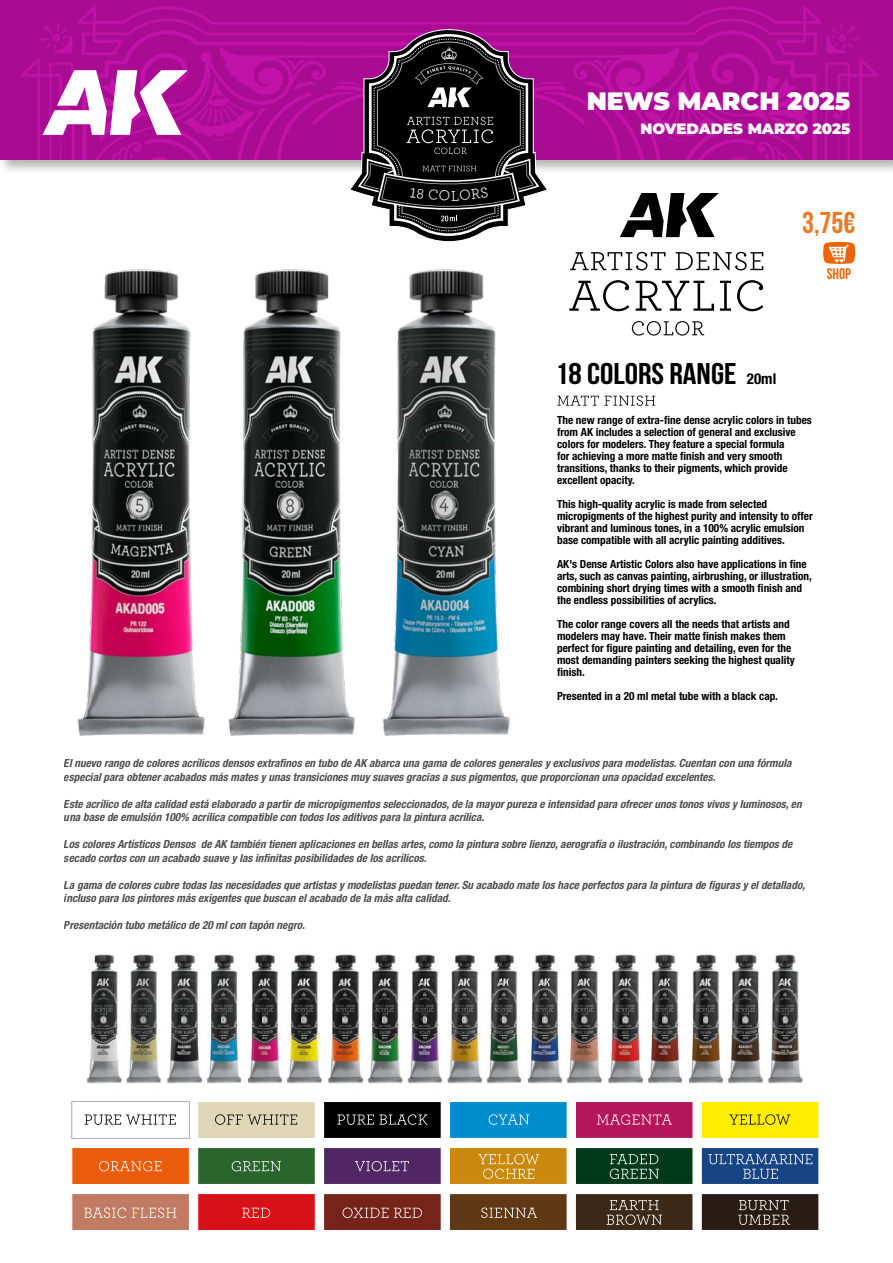
<style>
.page{position:relative;width:893px;height:1263px;background:#fff}
.page>*{position:absolute;margin:0;border:0;box-sizing:border-box;transform-origin:0 0}
.t1{font:700 30px "Bebas Neue";color:#000;scale:1.12 1}
.t2{font:700 30px "Bebas Neue";color:#ee7721}
.t3{font:900 25.2px "Montserrat";color:#fff}
.t4{font:700 15.3px "Bebas Neue";color:#ec6608}
.t5{font:900 15px "Montserrat";color:#fff}
.t6{font:italic 700 condensed 11.25px/13.5px "Helvetica Neue LT Std";color:#000}
.Paragraf{font:700 condensed 11.25px/12px "Helvetica Neue LT Std";color:#000}
.s1{font-family:"Helvetica Neue LT Std";font-stretch:condensed;font-size:15px}
</style>
<div class="page">
<div style="left:0;top:0;width:893px;height:174px;background:#9d9d9c;opacity:.75"></div>
<img style="left:0;top:0;width:893px;height:160px">
<svg style="left:43px;top:70px;width:145px;height:65px"></svg>
<img style="left:77px;top:270px;width:122px;height:466px">
<img style="left:199px;top:270px;width:154px;height:466px">
<img style="left:353px;top:270px;width:157px;height:466px">
<svg style="left:557px;top:395px;width:98px;height:11px"></svg>
<svg style="left:569px;top:280px;width:60px;height:31px"></svg>
<svg style="left:636px;top:281px;width:78px;height:30px"></svg>
<svg style="left:720px;top:281px;width:11px;height:30px"></svg>
<svg style="left:737px;top:280px;width:26px;height:31px"></svg>
<svg style="left:570px;top:252px;width:95px;height:18px"></svg>
<svg style="left:676px;top:252px;width:87px;height:18px"></svg>
<svg style="left:632px;top:321px;width:72px;height:15px"></svg>
<svg style="left:620px;top:193px;width:99px;height:44px"></svg>
<div style="left:71px;top:1101px;width:119px;height:38px;background:#fff;border:1px solid #b0b0b0"></div>
<div style="left:197px;top:1101px;width:119px;height:38px;background:#e0d6b8;border:1px solid #fff"></div>
<div style="left:323px;top:1101px;width:119px;height:38px;background:#000;border:1px solid #fff"></div>
<div style="left:449px;top:1101px;width:119px;height:38px;background:#008dce;border:1px solid #fff"></div>
<div style="left:575px;top:1101px;width:119px;height:38px;background:#b51559;border:1px solid #fff"></div>
<div style="left:701px;top:1101px;width:118px;height:38px;background:#ffed00;border:1px solid #fff"></div>
<div style="left:71px;top:1147px;width:119px;height:38px;background:#ea5b0b;border:1px solid #fff"></div>
<div style="left:197px;top:1147px;width:119px;height:38px;background:#29652c;border:1px solid #fff"></div>
<div style="left:323px;top:1147px;width:119px;height:38px;background:#502664;border:1px solid #fff"></div>
<div style="left:449px;top:1147px;width:119px;height:38px;background:#ca890c;border:1px solid #fff"></div>
<div style="left:575px;top:1147px;width:119px;height:38px;background:#003a1a;border:1px solid #fff"></div>
<div style="left:701px;top:1147px;width:118px;height:38px;background:#174484;border:1px solid #fff"></div>
<div style="left:71px;top:1193px;width:119px;height:38px;background:#c07b62;border:1px solid #fff"></div>
<div style="left:197px;top:1193px;width:119px;height:38px;background:#d71117;border:1px solid #fff"></div>
<div style="left:323px;top:1193px;width:119px;height:38px;background:#76231a;border:1px solid #fff"></div>
<div style="left:449px;top:1193px;width:119px;height:38px;background:#5e3913;border:1px solid #fff"></div>
<div style="left:575px;top:1193px;width:119px;height:38px;background:#3c2817;border:1px solid #fff"></div>
<div style="left:701px;top:1193px;width:118px;height:38px;background:#291c14;border:1px solid #fff"></div>
<svg style="left:85px;top:1114px;width:91px;height:11px"></svg>
<svg style="left:215px;top:1114px;width:82px;height:11px"></svg>
<svg style="left:337px;top:1114px;width:91px;height:11px"></svg>
<svg style="left:489px;top:1114px;width:40px;height:11px"></svg>
<svg style="left:597px;top:1114px;width:75px;height:11px"></svg>
<svg style="left:729px;top:1114px;width:61px;height:11px"></svg>
<svg style="left:99px;top:1161px;width:63px;height:10px"></svg>
<svg style="left:232px;top:1161px;width:49px;height:10px"></svg>
<svg style="left:355px;top:1161px;width:54px;height:10px"></svg>
<svg style="left:478px;top:1154px;width:61px;height:25px"></svg>
<svg style="left:610px;top:1154px;width:49px;height:25px"></svg>
<svg style="left:607px;top:1200px;width:55px;height:25px"></svg>
<svg style="left:738px;top:1200px;width:52px;height:25px"></svg>
<svg style="left:708px;top:1154px;width:104px;height:25px"></svg>
<svg style="left:84px;top:1207px;width:42px;height:11px"></svg>
<svg style="left:132px;top:1207px;width:45px;height:11px"></svg>
<svg style="left:242px;top:1208px;width:28px;height:10px"></svg>
<svg style="left:342px;top:1207px;width:80px;height:11px"></svg>
<svg style="left:481px;top:1207px;width:56px;height:11px"></svg>
<img style="left:90px;top:954px;width:91px;height:112px">
<img style="left:86px;top:1066px;width:22px;height:18px">
<img style="left:108px;top:1066px;width:39px;height:18px">
<img style="left:171px;top:954px;width:41px;height:20px">
<img style="left:181px;top:974px;width:7px;height:92px">
<img style="left:147px;top:1066px;width:41px;height:18px">
<img style="left:212px;top:954px;width:40px;height:20px">
<img style="left:220px;top:974px;width:8px;height:92px">
<img style="left:188px;top:974px;width:32px;height:110px">
<img style="left:252px;top:954px;width:41px;height:20px">
<img style="left:261px;top:974px;width:8px;height:92px">
<img style="left:261px;top:1066px;width:8px;height:17px">
<img style="left:228px;top:974px;width:33px;height:110px">
<img style="left:293px;top:954px;width:25px;height:20px">
<img style="left:301px;top:974px;width:7px;height:92px">
<img style="left:269px;top:974px;width:32px;height:110px">
<img style="left:332px;top:954px;width:41px;height:20px">
<img style="left:342px;top:974px;width:6px;height:92px">
<img style="left:342px;top:1066px;width:6px;height:17px">
<img style="left:308px;top:974px;width:34px;height:110px">
<img style="left:373px;top:954px;width:39px;height:20px">
<img style="left:381px;top:974px;width:7px;height:92px">
<img style="left:348px;top:974px;width:33px;height:110px">
<img style="left:412px;top:954px;width:40px;height:20px">
<img style="left:422px;top:974px;width:6px;height:92px">
<img style="left:422px;top:1066px;width:6px;height:17px">
<img style="left:388px;top:974px;width:34px;height:110px">
<img style="left:452px;top:954px;width:41px;height:20px">
<img style="left:461px;top:974px;width:8px;height:92px">
<img style="left:428px;top:974px;width:33px;height:110px">
<img style="left:493px;top:954px;width:39px;height:20px">
<img style="left:501px;top:974px;width:7px;height:92px">
<img style="left:469px;top:974px;width:32px;height:110px">
<img style="left:532px;top:954px;width:41px;height:20px">
<img style="left:541px;top:974px;width:8px;height:92px">
<img style="left:541px;top:1066px;width:8px;height:17px">
<img style="left:508px;top:974px;width:33px;height:110px">
<img style="left:573px;top:954px;width:40px;height:20px">
<img style="left:581px;top:974px;width:7px;height:92px">
<img style="left:549px;top:974px;width:32px;height:110px">
<img style="left:613px;top:954px;width:41px;height:20px">
<img style="left:622px;top:974px;width:7px;height:92px">
<img style="left:588px;top:974px;width:34px;height:110px">
<img style="left:654px;top:954px;width:39px;height:20px">
<img style="left:661px;top:974px;width:8px;height:92px">
<img style="left:661px;top:1066px;width:8px;height:17px">
<img style="left:629px;top:974px;width:32px;height:110px">
<img style="left:693px;top:954px;width:40px;height:20px">
<img style="left:702px;top:974px;width:7px;height:92px">
<img style="left:702px;top:1066px;width:7px;height:17px">
<img style="left:669px;top:974px;width:33px;height:110px">
<img style="left:709px;top:974px;width:94px;height:110px">
<img style="left:783px;top:954px;width:16px;height:20px">
<img style="left:733px;top:954px;width:50px;height:20px">
<svg style="left:823px;top:242px;width:32px;height:22px"></svg>
<svg style="left:349px;top:29px;width:199px;height:213px"></svg>
<h2 class="t3" style="left:587px;top:82px;width:265px">NEWS MARCH 2025</h2>
<h3 class="t5" style="left:640px;top:117px;width:212px">NOVEDADES MARZO 2025</h3>
<p class="t2" style="left:802px;top:206px;width:55px">3,75€</p>
<p class="t4" style="left:827px;top:265px;width:26px">shop</p>
<p class="t1" style="left:555px;top:357px;width:199px">18 COLORS RANGE <span class="s1">20ml</span></p>
<p class="Paragraf" style="left:557px;top:414px;width:256px">The new range of extra-fine dense acrylic colors in tubes from AK includes a selection of general and exclusive colors for modelers. They feature a special formula<br>for achieving a more matte finish and very smooth transitions, thanks to their pigments, which provide excellent opacity.</p>
<p class="Paragraf" style="left:557px;top:498px;width:257px">This high-quality acrylic is made from selected micropigments of the highest purity and intensity to offer vibrant and luminous tones, in a 100% acrylic emulsion base compatible with all acrylic painting additives.</p>
<p class="Paragraf" style="left:557px;top:558px;width:256px">AK's Dense Artistic Colors also have applications in fine arts, such as canvas painting, airbrushing, or illustration, combining short drying times with a smooth finish and the endless possibilities of acrylics.</p>
<p class="Paragraf" style="left:557px;top:618px;width:239px">The color range covers all the needs that artists and modelers may have. Their matte finish makes them perfect for figure painting and detailing, even for the most demanding painters seeking the highest quality finish.</p>
<p class="Paragraf" style="left:557px;top:690px;width:222px">Presented in a 20 ml metal tube with a black cap.</p>
<p class="t6" style="left:64px;top:756px;width:729px">El nuevo rango de colores acrílicos densos extrafinos en tubo de AK abarca una gama de colores generales y exclusivos para modelistas. Cuentan con una fórmula especial para obtener acabados más mates y unas transiciones muy suaves gracias a sus pigmentos, que proporcionan una opacidad excelentes.</p>
<p class="t6" style="left:64px;top:797px;width:739px">Este acrílico de alta calidad está elaborado a partir de micropigmentos seleccionados, de la mayor pureza e intensidad para ofrecer unos tonos vivos y luminosos, en una base de emulsión 100% acrílica compatible con todos los aditivos para la pintura acrílica.</p>
<p class="t6" style="left:64px;top:837px;width:730px">Los colores Artísticos Densos de AK también tienen aplicaciones en bellas artes, como la pintura sobre lienzo, aerografía o ilustración, combinando los tiempos de secado cortos con un acabado suave y las infinitas posibilidades de los acrílicos.</p>
<p class="t6" style="left:64px;top:878px;width:743px">La gama de colores cubre todas las necesidades que artistas y modelistas puedan tener. Su acabado mate los hace perfectos para la pintura de figuras y el detallado, incluso para los pintores más exigentes que buscan el acabado de la más alta calidad.</p>
<p class="t6" style="left:64px;top:918px;width:243px">Presentación tubo metálico de 20 ml con tapón negro.</p>
</div>
